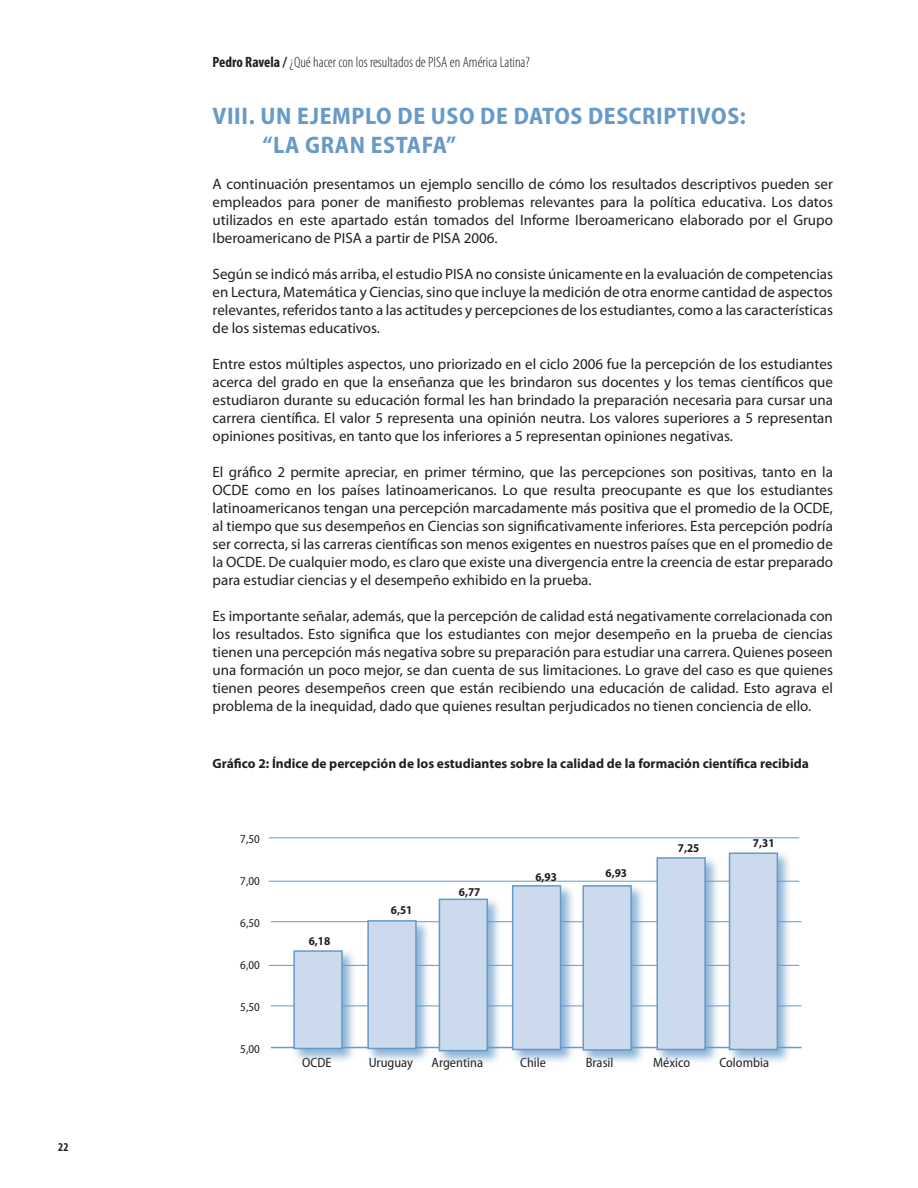
<style>
.page{position:relative;width:918px;height:1188px;background:#fff}
.page>*{position:absolute;margin:0;border:0;box-sizing:border-box;transform-origin:0 0}
.Tiulo_1___III{font:700 semi-condensed 24px/28.8px "Myriad Pro";letter-spacing:.025em;color:#679ac8}
.t1{font:15px/18px "Myriad Pro";color:#231f20;text-align:justify}
.t2{font:300 condensed 15px "Myriad Pro";color:#231f20}
.t3{font:700 13.5px "Myriad Pro";color:#231f20}
.Nota_ok{font:semi-condensed 13.5px "Myriad Pro";color:#231f20}
.Nota_ok-2{font:700 semi-condensed 12px "Myriad Pro";color:#231f20}
.Nota_ok-3{font:semi-condensed 12px "Myriad Pro";color:#231f20}
.t4{font:700 condensed 12px "Myriad Pro";color:#231f20}
.s1{font-weight:700}
</style>
<div class="page">
<hr style="left:269px;top:965px;width:530px;height:1px;background:#679ac8">
<hr style="left:271px;top:1006px;width:530px;height:1px;background:#679ac8">
<hr style="left:269px;top:881px;width:530px;height:1px;background:#679ac8">
<hr style="left:271px;top:921px;width:530px;height:1px;background:#679ac8">
<hr style="left:271px;top:1047px;width:530px;height:1px;background:#679ac8">
<div style="left:291px;top:948px;width:66px;height:116px;background:#679ac8;opacity:.75"></div>
<div style="left:293px;top:950px;width:50px;height:99px;background:#cbdaec;border:2px solid #679ac8"></div>
<div style="left:365px;top:918px;width:66px;height:145px;background:#679ac8;opacity:.75"></div>
<div style="left:367px;top:920px;width:50px;height:129px;background:#cbdaec;border:2px solid #679ac8"></div>
<div style="left:437px;top:897px;width:66px;height:169px;background:#679ac8;opacity:.75"></div>
<div style="left:439px;top:899px;width:49px;height:152px;background:#cbdaec;border:2px solid #679ac8"></div>
<div style="left:510px;top:883px;width:66px;height:182px;background:#679ac8;opacity:.75"></div>
<div style="left:512px;top:885px;width:49px;height:165px;background:#cbdaec;border:2px solid #679ac8"></div>
<div style="left:581px;top:883px;width:65px;height:182px;background:#679ac8;opacity:.75"></div>
<div style="left:583px;top:885px;width:49px;height:166px;background:#cbdaec;border:2px solid #679ac8"></div>
<div style="left:654px;top:855px;width:66px;height:210px;background:#679ac8;opacity:.75"></div>
<div style="left:657px;top:857px;width:49px;height:193px;background:#cbdaec;border:2px solid #679ac8"></div>
<div style="left:727px;top:851px;width:66px;height:214px;background:#679ac8;opacity:.75"></div>
<div style="left:729px;top:853px;width:49px;height:197px;background:#cbdaec;border:2px solid #679ac8"></div>
<hr style="left:269px;top:838px;width:530px;height:1px;background:#679ac8">
<p class="t4" style="left:58px;top:1140px;width:12px">22</p>
<p class="t2" style="left:213px;top:54px;width:319px"><span class="s1">Pedro Ravela /</span> ¿Qué hacer con los resultados de PISA en América Latina?</p>
<p class="Tiulo_1___III" style="left:262px;top:102px;width:485px;text-indent:-50px">VIII. UN EJEMPLO DE USO DE DATOS DESCRIPTIVOS: “LA GRAN ESTAFA”</p>
<p class="t1" style="left:213px;top:175px;width:622px">A continuación presentamos un ejemplo sencillo de cómo los resultados descriptivos pueden ser empleados para poner de manifiesto problemas relevantes para la política educativa. Los datos utilizados en este apartado están tomados del Informe Iberoamericano elaborado por el Grupo Iberoamericano de PISA a partir de PISA 2006.</p>
<p class="t1" style="left:213px;top:265px;width:622px">Según se indicó más arriba, el estudio PISA no consiste únicamente en la evaluación de competencias en Lectura, Matemática y Ciencias, sino que incluye la medición de otra enorme cantidad de aspectos relevantes, referidos tanto a las actitudes y percepciones de los estudiantes, como a las características de los sistemas educativos.</p>
<p class="t1" style="left:213px;top:355px;width:622px">Entre estos múltiples aspectos, uno priorizado en el ciclo 2006 fue la percepción de los estudiantes acerca del grado en que la enseñanza que les brindaron sus docentes y los temas científicos que estudiaron durante su educación formal les han brindado la preparación necesaria para cursar una carrera científica. El valor 5 representa una opinión neutra. Los valores superiores a 5 representan opiniones positivas, en tanto que los inferiores a 5 representan opiniones negativas.</p>
<p class="t1" style="left:213px;top:463px;width:622px">El gráfico 2 permite apreciar, en primer término, que las percepciones son positivas, tanto en la OCDE como en los países latinoamericanos. Lo que resulta preocupante es que los estudiantes latinoamericanos tengan una percepción marcadamente más positiva que el promedio de la OCDE, al tiempo que sus desempeños en Ciencias son significativamente inferiores. Esta percepción podría ser correcta, si las carreras científicas son menos exigentes en nuestros países que en el promedio de la OCDE. De cualquier modo, es claro que existe una divergencia entre la creencia de estar preparado para estudiar ciencias y el desempeño exhibido en la prueba.</p>
<p class="t1" style="left:213px;top:607px;width:622px">Es importante señalar, además, que la percepción de calidad está negativamente correlacionada con los resultados. Esto significa que los estudiantes con mejor desempeño en la prueba de ciencias tienen una percepción más negativa sobre su preparación para estudiar una carrera. Quienes poseen una formación un poco mejor, se dan cuenta de sus limitaciones. Lo grave del caso es que quienes tienen peores desempeños creen que están recibiendo una educación de calidad. Esto agrava el problema de la inequidad, dado que quienes resultan perjudicados no tienen conciencia de ello.</p>
<p class="t3" style="left:213px;top:755px;width:598px">Gráfico 2: Índice de percepción de los estudiantes sobre la calidad de la formación científica recibida</p>
<p class="Nota_ok-3" style="left:240px;top:833px;width:21px">7,50</p>
<p class="Nota_ok-3" style="left:240px;top:875px;width:21px">7,00</p>
<p class="Nota_ok-3" style="left:240px;top:917px;width:21px">6,50</p>
<p class="Nota_ok-3" style="left:240px;top:959px;width:21px">6,00</p>
<p class="Nota_ok-3" style="left:240px;top:1001px;width:21px">5,50</p>
<p class="Nota_ok-3" style="left:240px;top:1043px;width:21px">5,00</p>
<p class="Nota_ok-2" style="left:309px;top:934px;width:23px">6,18</p>
<p class="Nota_ok-2" style="left:391px;top:903px;width:23px">6,51</p>
<p class="Nota_ok-2" style="left:459px;top:886px;width:23px">6,77</p>
<p class="Nota_ok-2" style="left:535px;top:870px;width:23px">6,93</p>
<p class="Nota_ok-2" style="left:606px;top:867px;width:23px">6,93</p>
<p class="Nota_ok-2" style="left:678px;top:841px;width:23px">7,25</p>
<p class="Nota_ok-2" style="left:753px;top:836px;width:23px">7,31</p>
<p class="Nota_ok" style="left:302px;top:1055px;width:31px">OCDE</p>
<p class="Nota_ok" style="left:369px;top:1055px;width:46px">Uruguay</p>
<p class="Nota_ok" style="left:432px;top:1055px;width:53px">Argentina</p>
<p class="Nota_ok" style="left:520px;top:1055px;width:28px">Chile</p>
<p class="Nota_ok" style="left:586px;top:1055px;width:29px">Brasil</p>
<p class="Nota_ok" style="left:653px;top:1055px;width:39px">México</p>
<p class="Nota_ok" style="left:719px;top:1055px;width:51px">Colombia</p>
</div>
